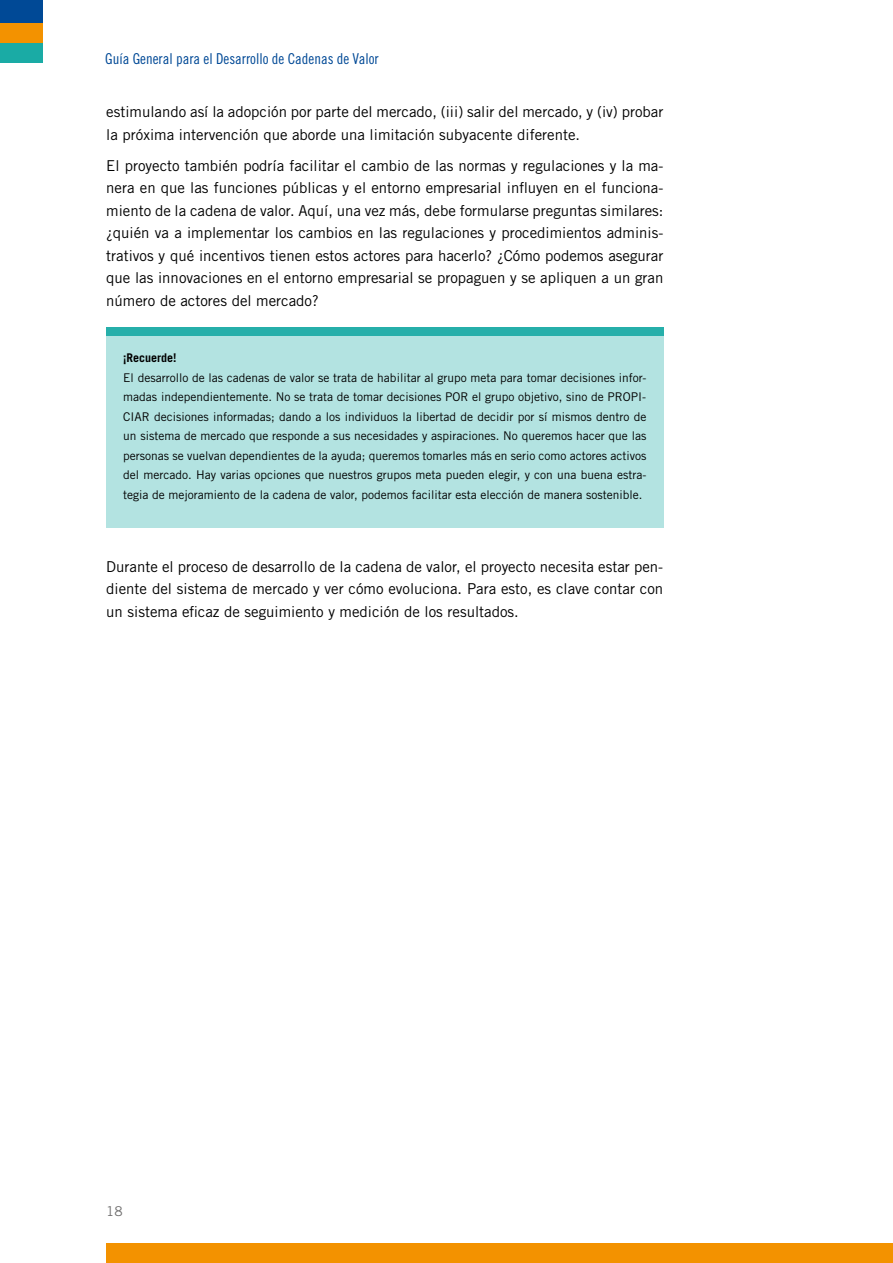
<style>
.page{position:relative;width:893px;height:1263px;background:#fff}
.page>*{position:absolute;margin:0;border:0;box-sizing:border-box;transform-origin:0 0}
.t1{font:15px/22.5px "Trade Gothic LT Std";color:#000;text-align:justify}
.t2{font:15px "Trade Gothic LT Std Cn 18";color:#004996}
.t3{font:13.5px "Trade Gothic LT Std";color:#706f6f}
.t4{font:12px/19.5px "Trade Gothic LT Std";color:#000;text-align:justify}
.t5{font:700 12px "Trade Gothic LT Std";color:#000}
</style>
<div class="page">
<div style="left:0;top:43px;width:43px;height:20px;background:#1aaba5"></div>
<div style="left:0;top:23px;width:43px;height:20px;background:#f39200"></div>
<div style="left:0;top:0;width:43px;height:23px;background:#004996"></div>
<div style="left:106px;top:1243px;width:787px;height:20px;background:#f39200"></div>
<div style="left:106px;top:327px;width:557px;height:10px;background:#26afaa"></div>
<div style="left:106px;top:337px;width:557px;height:191px;background:#b3e3e1"></div>
<p class="t2" style="left:105px;top:49px;width:275px">Guía General para el Desarrollo de Cadenas de Valor</p>
<p class="t1" style="left:106px;top:100px;width:559px">estimulando así la adopción por parte del mercado, (iii) salir del mercado, y (iv) probar la próxima intervención que aborde una limitación subyacente diferente.</p>
<p class="t1" style="left:106px;top:154px;width:559px">El proyecto también podría facilitar el cambio de las normas y regulaciones y la ma&shy;nera en que las funciones públicas y el entorno empresarial influyen en el funciona&shy;miento de la cadena de valor. Aquí, una vez más, debe formularse preguntas similares: ¿quién va a implementar los cambios en las regulaciones y procedimientos adminis&shy;trativos y qué incentivos tienen estos actores para hacerlo? ¿Cómo podemos asegurar que las innovaciones en el entorno empresarial se propaguen y se apliquen a un gran número de actores del mercado?</p>
<p class="t5" style="left:123px;top:351px;width:55px">¡Recuerde!</p>
<p class="t4" style="left:123px;top:368px;width:525px">El desarrollo de las cadenas de valor se trata de habilitar al grupo meta para tomar decisiones infor&shy;madas independientemente. No se trata de tomar decisiones POR el grupo objetivo, sino de PROPI-CIAR decisiones informadas; dando a los individuos la libertad de decidir por sí mismos dentro de un sistema de mercado que responde a sus necesidades y aspiraciones. No queremos hacer que las personas se vuelvan dependientes de la ayuda; queremos tomarles más en serio como actores activos del mercado. Hay varias opciones que nuestros grupos meta pueden elegir, y con una buena estra&shy;tegia de mejoramiento de la cadena de valor, podemos facilitar esta elección de manera sostenible.</p>
<p class="t1" style="left:106px;top:555px;width:558px">Durante el proceso de desarrollo de la cadena de valor, el proyecto necesita estar pen&shy;diente del sistema de mercado y ver cómo evoluciona. Para esto, es clave contar con un sistema eficaz de seguimiento y medición de los resultados.</p>
<p class="t3" style="left:106px;top:1202px;width:18px">18</p>
</div>
